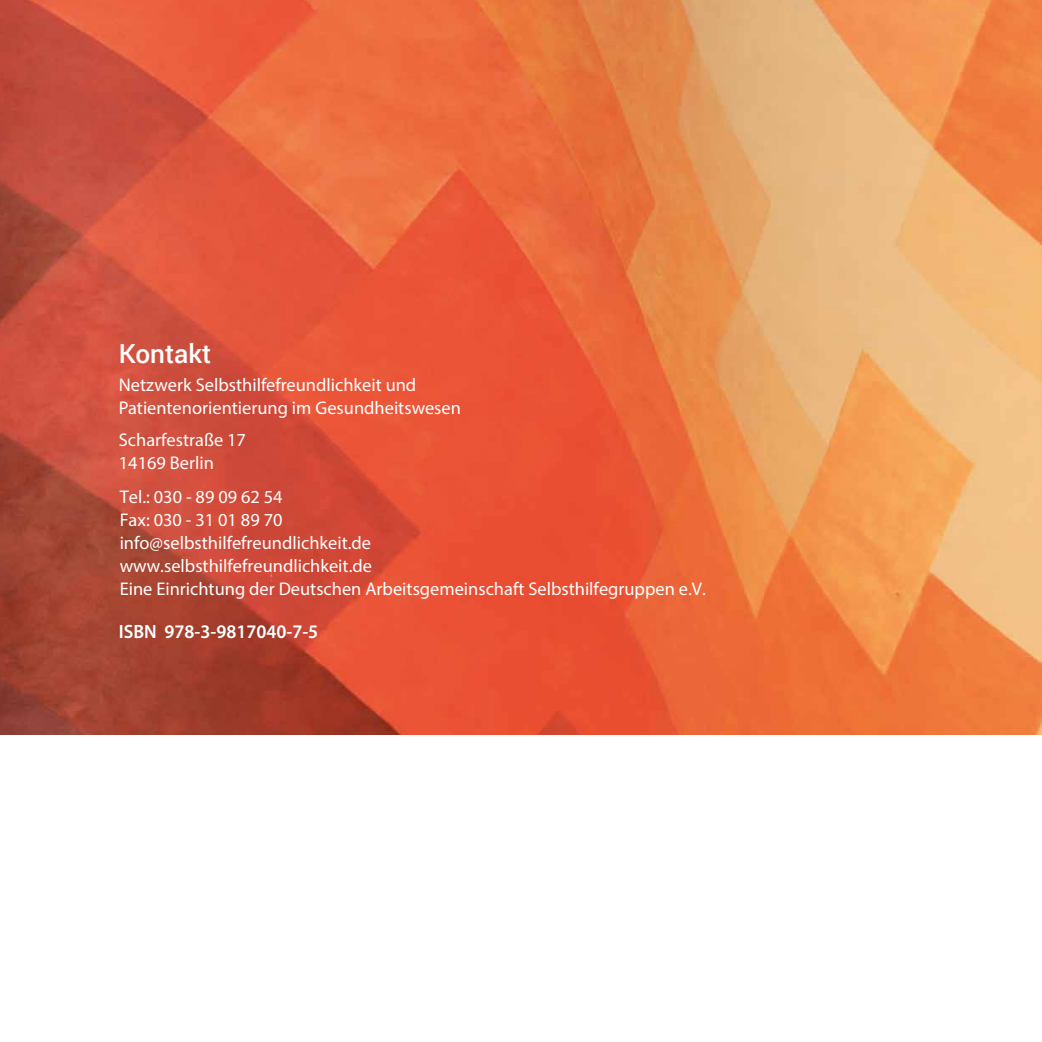
<style>
.page{position:relative;width:1042px;height:1042px;background:#fff}
.page>*{position:absolute;margin:0;border:0;box-sizing:border-box;transform-origin:0 0}
.Subüberschrift{font:500 26.25px "Roboto";color:#fff}
.Fließtext{font:600 19.25px "Myriad Pro";color:#fff}
.Fließtext-2{font:18.38px/22.9px "Myriad Pro";color:#fff}
</style>
<div class="page">
<img style="left:0;top:0;width:1042px;height:734px">
<p class="Subüberschrift" style="left:119px;top:335px;width:94px">Kontakt</p>
<p class="Fließtext-2" style="left:119px;top:373px;width:343px">Netzwerk Selbsthilfefreundlichkeit und<br>Patientenorientierung im Gesundheitswesen</p>
<p class="Fließtext-2" style="left:119px;top:428px;width:129px">Scharfestraße 17<br>14169 Berlin</p>
<p class="Fließtext-2" style="left:120px;top:485px;width:588px">Tel.: 030 - 89 09 62 54<br>Fax: 030 - 31 01 89 70<br>info@selbsthilfefreundlichkeit.de<br>www.selbsthilfefreundlichkeit.de<br>Eine Einrichtung der Deutschen Arbeitsgemeinschaft Selbsthilfegruppen e.V.</p>
<p class="Fließtext" style="left:119px;top:619px;width:201px">ISBN 978-3-9817040-7-5</p>
</div>
